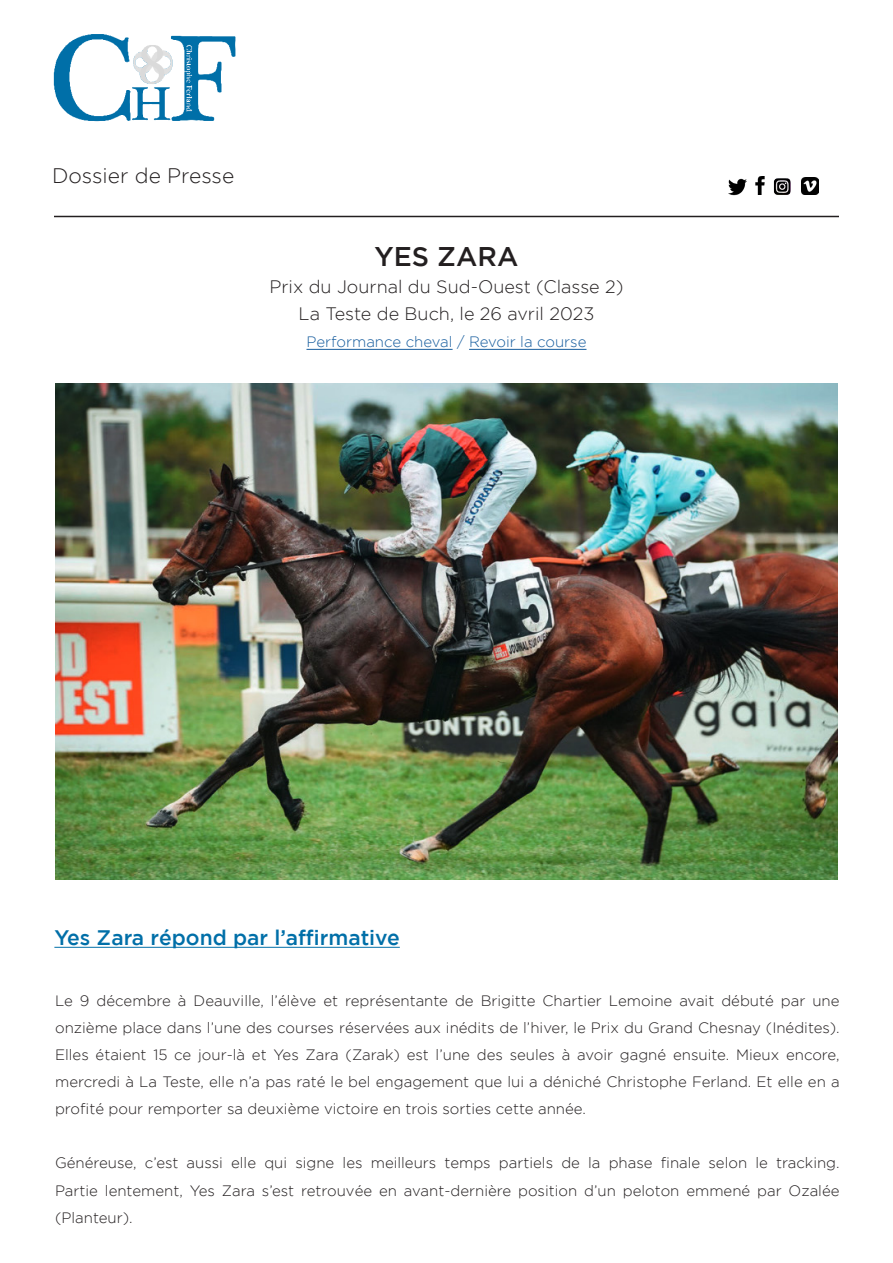
<style>
.page{position:relative;width:893px;height:1263px;background:#fff}
.page>*{position:absolute;margin:0;border:0;box-sizing:border-box;transform-origin:0 0}
.t1{font:500 27px "Gotham";color:#231f20}
.t2{font:500 21px "Gotham";color:#006fa8}
.t3{font:300 21px "Gotham";color:#231f20}
.t4{font:300 18px "Gotham";color:#231f20}
.t5{font:300 15px/27px "Gotham";color:#231f20;text-align:justify}
.t6{font:300 15px "Gotham";color:#175d9e}
</style>
<div class="page">
<hr style="left:54px;top:216px;width:785px;height:1px;background:#231f20">
<hr style="left:306px;top:349px;width:147px;height:1px;background:#175d9e">
<hr style="left:469px;top:349px;width:117px;height:1px;background:#175d9e">
<img style="left:728px;top:178px;width:19px;height:18px">
<img style="left:755px;top:176px;width:10px;height:18px">
<img style="left:53px;top:34px;width:183px;height:88px">
<img style="left:801px;top:178px;width:17px;height:17px">
<img style="left:773px;top:178px;width:18px;height:17px">
<hr style="left:54px;top:947px;width:346px;height:1px;background:#006fa8">
<img style="left:55px;top:384px;width:783px;height:495px">
<p class="t3" style="left:52px;top:164px;width:184px">Dossier de Presse</p>
<p class="t1" style="left:374px;top:241px;width:145px">YES ZARA</p>
<p class="t4" style="left:269px;top:277px;width:356px">Prix du Journal du Sud-Ouest (Classe 2)</p>
<p class="t4" style="left:299px;top:304px;width:297px">La Teste de Buch, le 26 avril 2023</p>
<p class="t6" style="left:306px;top:334px;width:281px">Performance cheval / Revoir la course</p>
<p class="t2" style="left:54px;top:925px;width:347px">Yes Zara répond par l’affirmative</p>
<p class="t5" style="left:55px;top:987px;width:786px">Le 9 décembre à Deauville, l’élève et représentante de Brigitte Chartier Lemoine avait débuté par une onzième place dans l’une des courses réservées aux inédits de l’hiver, le Prix du Grand Chesnay (Inédites).<br>Elles étaient 15 ce jour-là et Yes Zara (Zarak) est l’une des seules à avoir gagné ensuite. Mieux encore, mercredi à La Teste, elle n’a pas raté le bel engagement que lui a déniché Christophe Ferland. Et elle en a profité pour remporter sa deuxième victoire en trois sorties cette année.</p>
<p class="t5" style="left:55px;top:1149px;width:786px">Généreuse, c’est aussi elle qui signe les meilleurs temps partiels de la phase finale selon le tracking.<br>Partie lentement, Yes Zara s’est retrouvée en avant-dernière position d’un peloton emmené par Ozalée (Planteur).</p>
</div>
